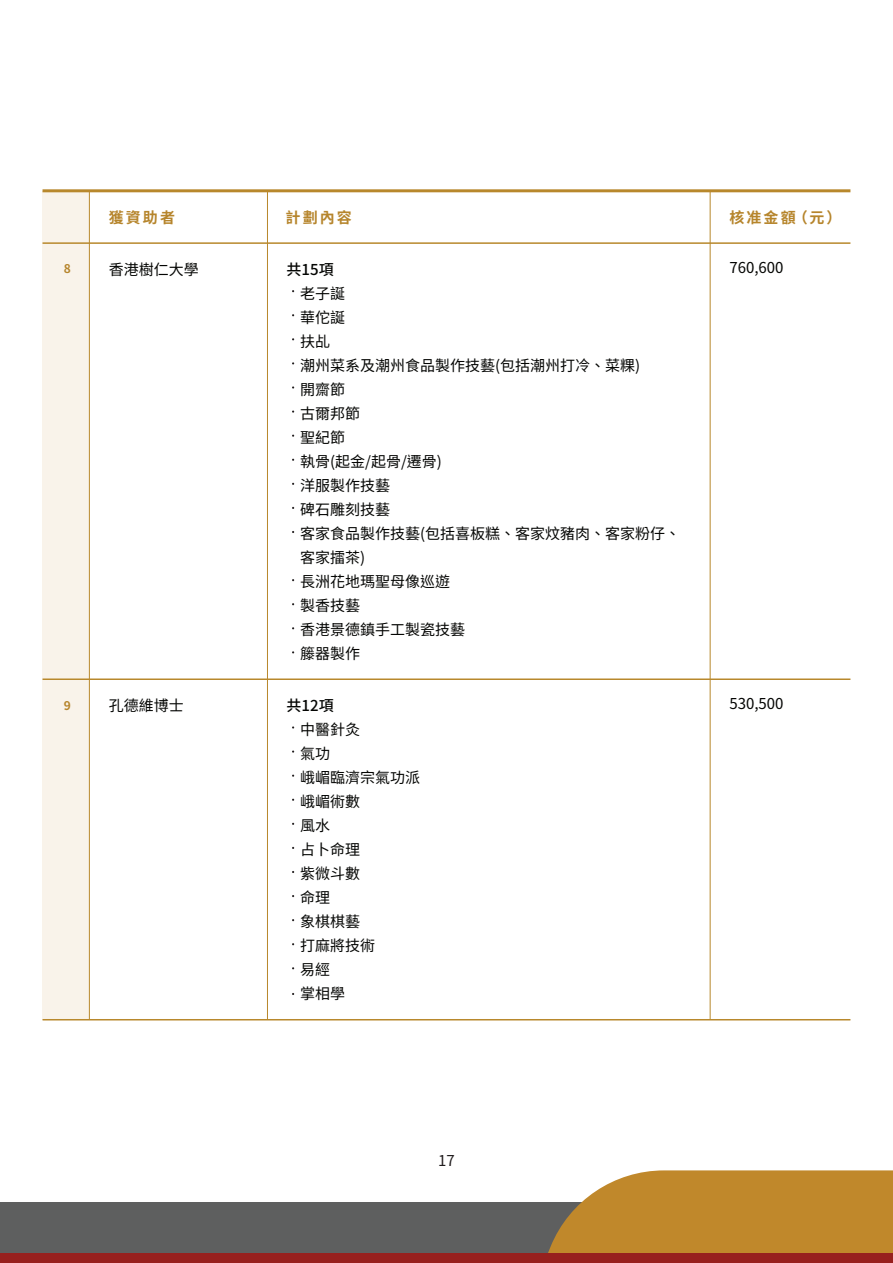
<style>
.page{position:relative;width:893px;height:1263px;background:#fff}
.page>*{position:absolute;margin:0;border:0;box-sizing:border-box;transform-origin:0 0}
.t1{font:15px/24px "Noto Sans CJ Ktc";color:#040503}
.t2{font:700 15px "Noto Sans CJ Ktc";letter-spacing:.14em;color:#b6852c}
.t3{font:500 15px "Noto Sans CJ Ktc";color:#040503}
.t4{font:15px "Noto Sans CJ Ktc";color:#211d1e}
.t5{font:700 12px "Noto Sans CJ Ktc";color:#b6852c}
</style>
<div class="page">
<div style="left:0;top:1201px;width:893px;height:54px;background:#5e5f5f"></div>
<svg style="left:547px;top:1170px;width:346px;height:83px;background:#c18f3b"></svg>
<div style="left:0;top:1253px;width:893px;height:10px;background:#97201e"></div>
<div style="left:43px;top:191px;width:46px;height:829px;background:#f9f3ea"></div>
<hr style="left:43px;top:242px;width:807px;height:2px;background:#b8882c">
<hr style="left:43px;top:678px;width:807px;height:2px;background:#b8882c">
<hr style="left:43px;top:1019px;width:807px;height:1px;background:#b8882c">
<hr style="left:43px;top:189px;width:807px;height:3px;background:#b8882c">
<hr style="left:267px;top:191px;width:1px;height:829px;background:#b8882c">
<hr style="left:710px;top:191px;width:1px;height:829px;background:#b8882c">
<hr style="left:89px;top:191px;width:1px;height:829px;background:#b8882c">
<p class="t5" style="left:64px;top:262px;width:9px">8</p>
<p class="t5" style="left:64px;top:699px;width:9px">9</p>
<p class="t2" style="left:109px;top:209px;width:68px">獲資助者</p>
<p class="t2" style="left:286px;top:209px;width:68px">計劃內容</p>
<p class="t2" style="left:729px;top:209px;width:113px">核准金額（元）</p>
<p class="t1" style="left:729px;top:256px;width:56px">760,600</p>
<p class="t1" style="left:109px;top:258px;width:91px">香港樹仁大學</p>
<p class="t3" style="left:287px;top:261px;width:49px">共15項</p>
<p class="t1" style="left:300px;top:282px;width:382px">老子誕<br>華佗誕<br>扶乩<br>潮州菜系及潮州食品製作技藝(包括潮州打冷、菜粿)<br>開齋節<br>古爾邦節<br>聖紀節<br>執骨(起金/起骨/遷骨)<br>洋服製作技藝<br>碑石雕刻技藝<br>客家食品製作技藝(包括喜板糕、客家炆豬肉、客家粉仔、客家擂茶)<br>長洲花地瑪聖母像巡遊<br>製香技藝<br>香港景德鎮手工製瓷技藝<br>籐器製作</p>
<p class="t3" style="left:287px;top:697px;width:49px">共12項</p>
<p class="t1" style="left:300px;top:718px;width:122px">中醫針灸<br>氣功<br>峨嵋臨濟宗氣功派峨嵋術數<br>風水<br>占卜命理<br>紫微斗數<br>命理<br>象棋棋藝<br>打麻將技術<br>易經<br>掌相學</p>
<p class="t1" style="left:729px;top:691px;width:56px">530,500</p>
<p class="t1" style="left:109px;top:693px;width:76px">孔德維博士</p>
<p class="t4" style="left:438px;top:1152px;width:18px">17</p>
</div>
